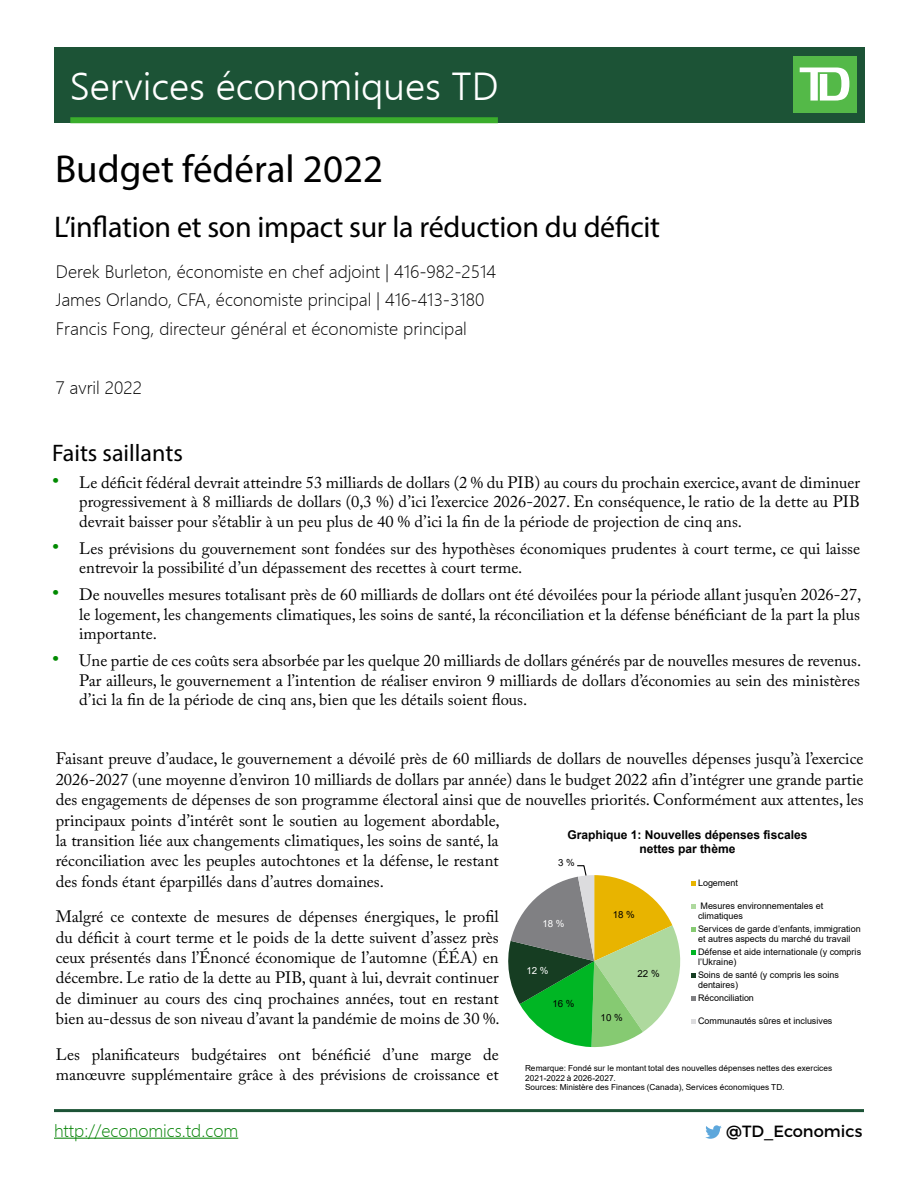
<style>
.page{position:relative;width:918px;height:1188px;background:#fff}
.page>*{position:absolute;margin:0;border:0;box-sizing:border-box;transform-origin:0 0}
.t1{font:39px "Webly Sleek UI Semilight";color:#fff}
.t2{font:39px "Myriad Pro";color:#000}
.t3{font:30px "Myriad Pro";letter-spacing:-.01em;color:#000}
.Subtitle{font:24px "Myriad Pro";color:#000}
.Economist_Name{font:18px "Webly Sleek UI Light";color:#000}
.t4{font:18px "Webly Sleek UI Light";color:#038203}
.Date{font:18px "Webly Sleek UI Light";color:#000}
.Paragraph{font:16.5px/20.4px "Adobe Caslon Pro";color:#000;text-align:justify}
.t5{font:16.2px "Montserrat";color:#000}
.t6{font:700 12px/13.6px "Arial";color:#000;text-align:center}
.t7{font:9.75px "Arial";color:#000}
.t8{font:9.75px "Arial";color:#fff}
.t9{font:9px/10.4px "Arial";letter-spacing:.005em;color:#000}
.t10{font:8.25px/9.4px "Arial";letter-spacing:.01em;color:#000}
.s1{font-size:21px;color:#008a00}
</style>
<div class="page">
<div style="left:54px;top:47px;width:810px;height:76px;background:#1c5336"></div>
<div style="left:793px;top:56px;width:63px;height:57px;background:#54b948"></div>
<svg style="left:800px;top:68px;width:49px;height:33px"></svg>
<div style="left:70px;top:117px;width:428px;height:6px;background:#3aad2c"></div>
<svg style="left:705px;top:1125px;width:17px;height:14px"></svg>
<hr style="left:54px;top:1138px;width:184px;height:1px;background:#038203">
<hr style="left:54px;top:1109px;width:810px;height:3px;background:#1c5336">
<svg style="left:508px;top:865px;width:188px;height:183px"></svg>
<h1 class="t1" style="left:70px;top:64px;width:430px">Services économiques TD</h1>
<p class="t2" style="left:55px;top:145px;width:329px">Budget fédéral 2022</p>
<p class="t3" style="left:54px;top:208px;width:608px">L’inflation et son impact sur la réduction du déficit</p>
<p class="Economist_Name" style="left:56px;top:261px;width:442px">Derek Burleton, économiste en chef adjoint | 416-982-2514</p>
<p class="Economist_Name" style="left:56px;top:290px;width:430px">James Orlando, CFA, économiste principal | 416-413-3180</p>
<p class="Economist_Name" style="left:56px;top:318px;width:413px">Francis Fong, directeur général et économiste principal</p>
<p class="Date" style="left:56px;top:377px;width:88px">7 avril 2022</p>
<p class="Subtitle" style="left:52px;top:438px;width:132px">Faits saillants</p>
<p class="Paragraph" style="left:79px;top:472px;width:782px;line-height:19.5px;text-indent:-27px"><span class="s1">•</span> Le déficit fédéral devrait atteindre 53 milliards de dollars (2 % du PIB) au cours du prochain exercice, avant de diminuer progressivement à 8 milliards de dollars (0,3 %) d’ici l’exercice 2026-2027. En conséquence, le ratio de la dette au PIB devrait baisser pour s’établir à un peu plus de 40 % d’ici la fin de la période de projection de cinq ans.</p>
<p class="Paragraph" style="left:79px;top:538px;width:782px;line-height:19.5px;text-indent:-27px"><span class="s1">•</span> Les prévisions du gouvernement sont fondées sur des hypothèses économiques prudentes à court terme, ce qui laisse entrevoir la possibilité d’un dépassement des recettes à court terme.</p>
<p class="Paragraph" style="left:79px;top:585px;width:783px;line-height:19.5px;text-indent:-27px"><span class="s1">•</span> De nouvelles mesures totalisant près de 60 milliards de dollars ont été dévoilées pour la période allant jusqu’en 2026-27, le logement, les changements climatiques, les soins de santé, la réconciliation et la défense bénéficiant de la part la plus importante.</p>
<p class="Paragraph" style="left:79px;top:651px;width:784px;line-height:19.5px;text-indent:-27px"><span class="s1">•</span> Une partie de ces coûts sera absorbée par les quelque 20 milliards de dollars générés par de nouvelles mesures de revenus.<br>Par ailleurs, le gouvernement a l’intention de réaliser environ 9 milliards de dollars d’économies au sein des ministères d’ici la fin de la période de cinq ans, bien que les détails soient flous.</p>
<p class="Paragraph" style="left:56px;top:749px;width:809px;text-align:left">Faisant preuve d’audace, le gouvernement a dévoilé près de 60 milliards de dollars de nouvelles dépenses jusqu’à l’exercice 2026-2027 (une moyenne d’environ 10 milliards de dollars par année) dans le budget 2022 afin d’intégrer une grande partie des engagements de dépenses de son programme électoral ainsi que de nouvelles priorités. Conformément aux attentes, les principaux points d’intérêt sont le soutien au logement abordable,<br>la transition liée aux changements climatiques, les soins de santé, la<br>réconciliation avec les peuples autochtones et la défense, le restant<br>des fonds étant éparpillés dans d’autres domaines.</p>
<p class="Paragraph" style="left:56px;top:906px;width:446px">Malgré ce contexte de mesures de dépenses énergiques, le profil du déficit à court terme et le poids de la dette suivent d’assez près ceux présentés dans l’Énoncé économique de l’automne (ÉÉA) en décembre. Le ratio de la dette au PIB, quant à lui, devrait continuer de diminuer au cours des cinq prochaines années, tout en restant bien au-dessus de son niveau d’avant la pandémie de moins de 30 %.</p>
<p class="Paragraph" style="left:56px;top:1044px;width:444px">Les planificateurs budgétaires ont bénéficié d’une marge de manœuvre supplémentaire grâce à des prévisions de croissance et</p>
<p class="t6" style="left:567px;top:828px;width:242px">Graphique 1: Nouvelles dépenses fiscales nettes par thème</p>
<p class="t7" style="left:558px;top:856px;width:18px">3 %</p>
<p class="t9" style="left:698px;top:877px;width:41px">Logement</p>
<p class="t9" style="left:698px;top:901px;width:127px">Mesures environnementales et climatiques</p>
<p class="t9" style="left:698px;top:924px;width:164px">Services de garde d’enfants, immigration et autres aspects du marché du travail</p>
<p class="t9" style="left:698px;top:947px;width:165px">Défense et aide internationale (y compris l’Ukraine)</p>
<p class="t9" style="left:698px;top:970px;width:142px">Soins de santé (y compris les soins dentaires)</p>
<p class="t9" style="left:698px;top:993px;width:57px">Réconciliation</p>
<p class="t9" style="left:698px;top:1016px;width:136px">Communautés sûres et inclusives</p>
<p class="t7" style="left:613px;top:908px;width:24px">18 %</p>
<p class="t8" style="left:542px;top:917px;width:24px">18 %</p>
<p class="t8" style="left:527px;top:963px;width:24px">12 %</p>
<p class="t7" style="left:638px;top:967px;width:24px">22 %</p>
<p class="t7" style="left:552px;top:997px;width:24px">16 %</p>
<p class="t7" style="left:601px;top:1011px;width:24px">10 %</p>
<p class="t10" style="left:525px;top:1064px;width:309px">Remarque: Fondé sur le montant total des nouvelles dépenses nettes des exercices<br>2021-2022 à 2026-2027.<br>Sources: Ministère des Finances (Canada), Services économiques TD.</p>
<p class="t4" style="left:54px;top:1120px;width:186px">http://economics.td.com</p>
<p class="t5" style="left:726px;top:1121px;width:138px">@TD_Economics</p>
</div>
